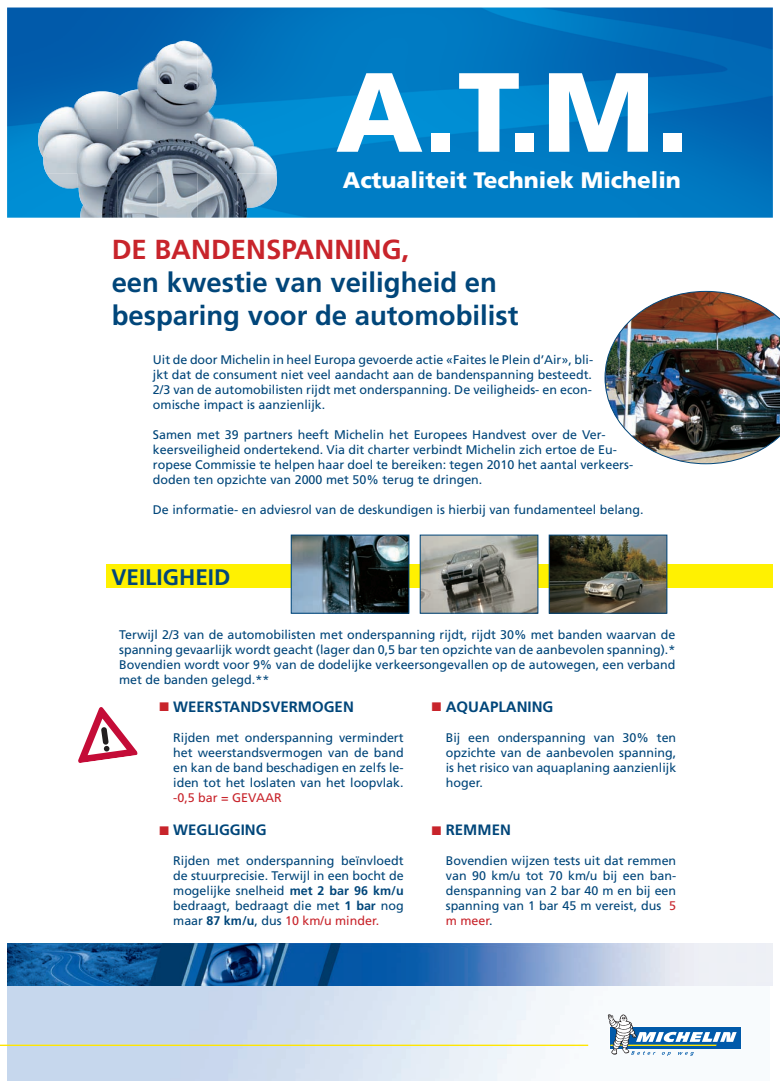
<style>
.page{position:relative;width:780px;height:1088px;background:#fff}
.page>*{position:absolute;margin:0;border:0;box-sizing:border-box;transform-origin:0 0}
.t1{font:900 112.5px "Frutiger";color:#fff}
.t2{font:700 27.5px/33px "Frutiger";color:#01467a}
.t3{font:700 27.5px "Frutiger";color:#c8242b}
.t4{font:900 22.5px "Frutiger";color:#fff}
.t5{font:700 22.5px "Frutiger";color:#01467a}
.t6{font:700 15px "Frutiger";color:#01467a}
.t7{font:12.5px/15px "Frutiger";color:#01467a;text-align:justify}
.t8{font:12.5px "Frutiger";color:#c8242b}
.t9{font:12.5px "Zapf Dingbats ITC";color:#c8242b}
.s1{font-weight:700}
.s2{color:#c8242b}
</style>
<div class="page">
<div style="left:107px;top:564px;width:665px;height:24px;background:#fff101"></div>
<img style="left:7px;top:8px;width:765px;height:210px">
<img style="left:137px;top:54px;width:20px;height:31px">
<img style="left:157px;top:41px;width:40px;height:44px">
<img style="left:197px;top:45px;width:18px;height:40px">
<img style="left:40px;top:100px;width:38px;height:29px">
<img style="left:78px;top:91px;width:40px;height:38px">
<img style="left:118px;top:85px;width:119px;height:44px">
<svg style="left:237px;top:123px;width:7px;height:6px"></svg>
<img style="left:38px;top:129px;width:238px;height:44px">
<img style="left:46px;top:173px;width:32px;height:16px">
<img style="left:78px;top:173px;width:199px;height:45px">
<hr style="left:0;top:1044px;width:588px;height:2px;background:#ffe601">
<svg style="left:607px;top:1014px;width:134px;height:42px"></svg>
<img style="left:7px;top:944px;width:765px;height:42px">
<img style="left:422px;top:537px;width:114px;height:74px">
<div style="left:420px;top:535px;width:118px;height:78px;border:1px solid #01467a"></div>
<img style="left:551px;top:537px;width:114px;height:74px">
<div style="left:549px;top:535px;width:118px;height:78px;border:1px solid #01467a"></div>
<img style="left:293px;top:537px;width:114px;height:74px">
<div style="left:291px;top:535px;width:118px;height:78px;border:1px solid #01467a"></div>
<img style="left:604px;top:291px;width:176px;height:173px">
<svg style="left:78px;top:707px;width:60px;height:56px"></svg>
<h1 class="t1" style="left:335px;top:44px;width:355px">A.T.M.</h1>
<h3 class="t4" style="left:343px;top:167px;width:339px">Actualiteit Techniek Michelin</h3>
<h2 class="t3" style="left:112px;top:233px;width:299px">DE BANDENSPANNING,</h2>
<h2 class="t2" style="left:112px;top:266px;width:408px">een kwestie van veiligheid en besparing voor de automobilist</h2>
<p class="t7" style="left:153px;top:352px;width:442px">Uit de door Michelin in heel Europa gevoerde actie «Faites le Plein d’Air», bli&shy;jkt dat de consument niet veel aandacht aan de bandenspanning besteedt.<br>2/3 van de automobilisten rijdt met onderspanning. De veiligheids- en econ&shy;omische impact is aanzienlijk.</p>
<p class="t7" style="left:153px;top:427px;width:481px;text-align:left">Samen met 39 partners heeft Michelin het Europees Handvest over de Ver&shy;keersveiligheid ondertekend. Via dit charter verbindt Michelin zich ertoe de Eu&shy;ropese Commissie te helpen haar doel te bereiken: tegen 2010 het aantal verkeers&shy;doden ten opzichte van 2000 met 50% terug te dringen.</p>
<p class="t7" style="left:153px;top:502px;width:492px">De informatie- en adviesrol van de deskundigen is hierbij van fundamenteel belang.</p>
<h3 class="t5" style="left:111px;top:564px;width:120px">VEILIGHEID</h3>
<p class="t7" style="left:119px;top:627px;width:557px">Terwijl 2/3 van de automobilisten met onderspanning rijdt, rijdt 30% met banden waarvan de spanning gevaarlijk wordt geacht (lager dan 0,5 bar ten opzichte van de aanbevolen spanning).* Bovendien wordt voor 9% van de dodelijke verkeersongevallen op de autowegen, een verband met de banden gelegd.**</p>
<p class="t6" style="left:173px;top:698px;width:182px">WEERSTANDSVERMOGEN</p>
<p class="t7" style="left:173px;top:730px;width:232px">Rijden met onderspanning vermindert het weerstandsvermogen van de band en kan de band beschadigen en zelfs le&shy;iden tot het loslaten van het loopvlak.</p>
<p class="t8" style="left:173px;top:790px;width:110px">-0,5 bar = GEVAAR</p>
<p class="t6" style="left:173px;top:821px;width:95px">WEGLIGGING</p>
<p class="t7" style="left:173px;top:853px;width:232px">Rijden met onderspanning beïnvloedt de stuurprecisie. Terwijl in een bocht de mogelijke snelheid <span class="s1">met 2 bar 96 km/u </span>bedraagt, bedraagt die met <span class="s1">1 bar</span> nog maar <span class="s1">87 km/u</span>, dus <span class="s2">10 km/u minder.</span></p>
<p class="t6" style="left:446px;top:698px;width:109px">AQUAPLANING</p>
<p class="t7" style="left:446px;top:730px;width:232px">Bij een onderspanning van 30% ten opzichte van de aanbevolen spanning, is het risico van aquaplaning aanzienlijk hoger.</p>
<p class="t6" style="left:446px;top:821px;width:66px">REMMEN</p>
<p class="t7" style="left:446px;top:853px;width:232px">Bovendien wijzen tests uit dat remmen van 90 km/u tot 70 km/u bij een ban&shy;denspanning van 2 bar 40 m en bij een spanning van 1 bar 45 m vereist, dus <span class="s2">5 m meer</span>.</p>
<p class="t9" style="left:159px;top:701px;width:11px">■</p>
<p class="t9" style="left:431px;top:701px;width:11px">■</p>
<p class="t9" style="left:159px;top:825px;width:11px">■</p>
<p class="t9" style="left:431px;top:825px;width:11px">■</p>
</div>
